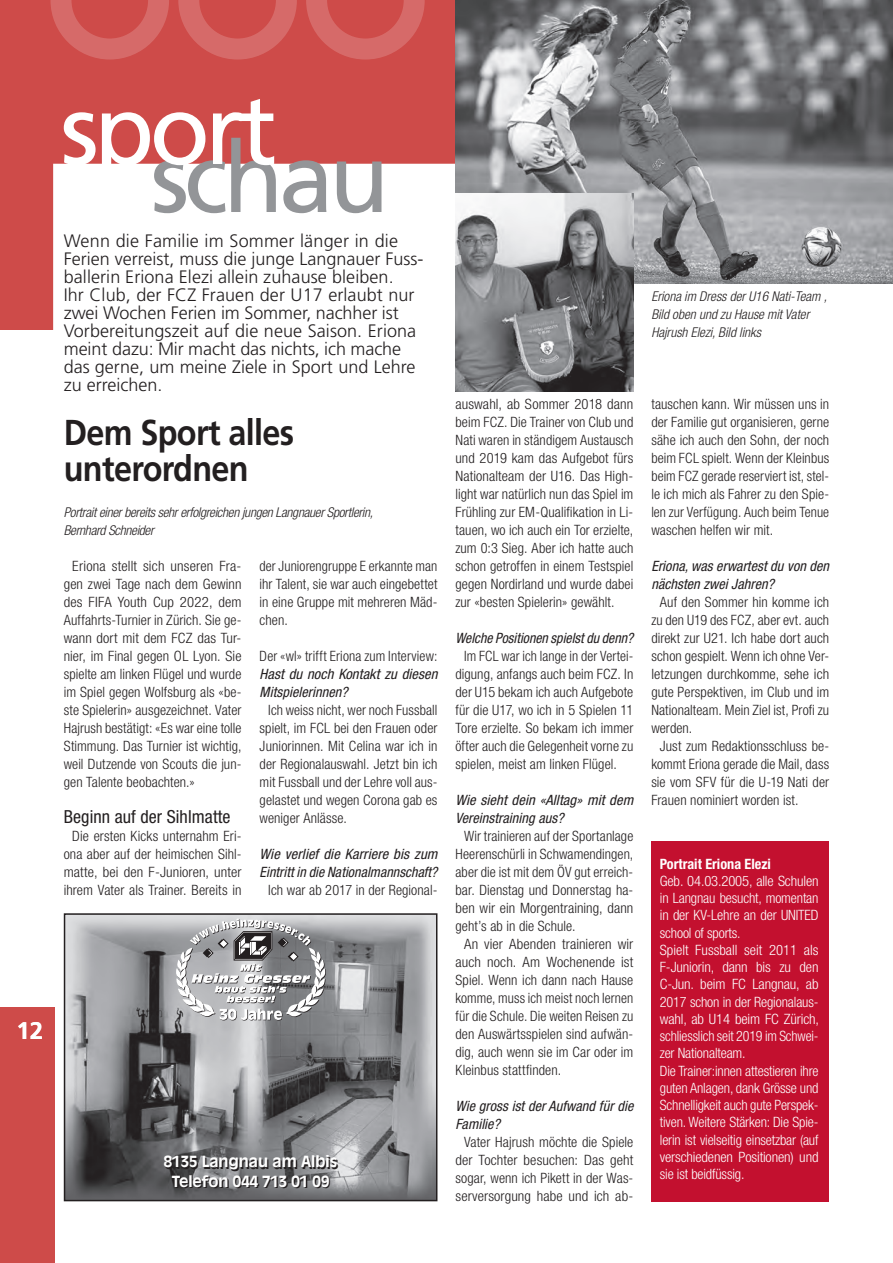
<style>
.page{position:relative;width:893px;height:1263px;background:#fff}
.page>*{position:absolute;margin:0;border:0;box-sizing:border-box;transform-origin:0 0}
.t1{font:700 36px/36px "Frutiger LT Std";letter-spacing:-.02em;color:#231f20;scale:.9 1}
.t2{font:700 24px "Frutiger LT Std";color:#fff}
.t3{font:300 18px/18px "Frutiger LT Std";color:#231f20}
.t4{font:condensed 18px "Helvetica Neue LT Std";letter-spacing:.005em;color:#231f20}
.t5{font:700 15.15px/19.6px "Antique Olive";color:#fff;text-align:center}
.t6{font:300 condensed 14.25px/18px "Helvetica Neue LT Std";letter-spacing:.005em;color:#231f20;text-align:justify}
.t7{font:300 condensed 14.25px/17.2px "Helvetica Neue LT Std";letter-spacing:-.01em;color:#fff}
.t8{font:italic condensed 14.25px/18px "Helvetica Neue LT Std";letter-spacing:.005em;color:#231f20}
.t9{font:700 condensed 14.25px "Helvetica Neue LT Std";color:#fff}
.t10{font:italic 300 condensed 13.5px/18px "Helvetica Neue LT Std";letter-spacing:-.02em;color:#231f20}
.t11{font:italic 300 condensed 13.5px/18px "Helvetica Neue LT Std";color:#231f20}
</style>
<div class="page">
<div style="left:0;top:1008px;width:54px;height:255px;background:#ce4b49"></div>
<svg style="left:0;top:0;width:893px;height:330px"></svg>
<img style="left:455px;top:0;width:438px;height:283px">
<div style="left:651px;top:841px;width:178px;height:360px;background:#c3102f"></div>
<img style="left:455px;top:193px;width:178px;height:198px">
<svg style="left:64px;top:99px;width:317px;height:114px"></svg>
<img style="left:67px;top:916px;width:367px;height:282px">
<svg style="left:176px;top:918px;width:150px;height:102px"></svg>
<div style="left:64px;top:913px;width:373px;height:288px;border:2px solid #231f20"></div>
<svg style="left:50px;top:0;width:119px;height:60px;background:#d15957"></svg>
<svg style="left:178px;top:0;width:119px;height:60px;background:#d15957"></svg>
<svg style="left:306px;top:0;width:119px;height:60px;background:#d15957"></svg>
<h2 class="t2" style="left:16px;top:1016px;width:28px">12</h2>
<p class="t3" style="left:64px;top:232px;width:361px">Wenn die Familie im Sommer länger in die Ferien verreist, muss die junge Langnauer Fuss&shy;ballerin Eriona Elezi allein zuhause bleiben.<br>Ihr Club, der FCZ Frauen der U17 erlaubt nur zwei Wochen Ferien im Sommer, nachher ist Vorbereitungszeit auf die neue Saison. Eriona meint dazu: Mir macht das nichts, ich mache das gerne, um meine Ziele in Sport und Lehre zu erreichen.</p>
<h1 class="t1" style="left:64px;top:415px;width:257px">Dem Sport alles unterordnen</h1>
<p class="t10" style="left:64px;top:504px;width:311px">Portrait einer bereits sehr erfolgreichen jungen Langnauer Sportlerin,<br>Bernhard Schneider</p>
<p class="t6" style="left:64px;top:557px;width:179px;text-indent:9px">Eriona stellt sich unseren Fra&shy;gen zwei Tage nach dem Gewinn des FIFA Youth Cup 2022, dem Auffahrts-Turnier in Zürich. Sie ge&shy;wann dort mit dem FCZ das Tur&shy;nier, im Final gegen OL Lyon. Sie spielte am linken Flügel und wurde im Spiel gegen Wolfsburg als «be&shy;ste Spielerin» ausgezeichnet. Vater Hajrush bestätigt: «Es war eine tolle Stimmung. Das Turnier ist wichtig, weil Dutzende von Scouts die jun&shy;gen Talente beobachten.»</p>
<p class="t4" style="left:64px;top:806px;width:168px">Beginn auf der Sihlmatte</p>
<p class="t6" style="left:64px;top:827px;width:179px;text-align:center">Die ersten Kicks unternahm Eri&shy;ona aber auf der heimischen Sihl&shy;matte, bei den F-Junioren, unter ihrem Vater als Trainer. Bereits in</p>
<p class="t6" style="left:260px;top:557px;width:179px">der Juniorengruppe E erkannte man ihr Talent, sie war auch eingebettet in eine Gruppe mit mehreren Mäd&shy;chen.</p>
<p class="t6" style="left:260px;top:647px;width:179px">Der «wl» trifft Eriona zum Interview:</p>
<p class="t8" style="left:260px;top:665px;width:179px">Hast du noch Kontakt zu diesen<br>Mitspielerinnen?</p>
<p class="t6" style="left:260px;top:701px;width:179px;text-indent:9px">Ich weiss nicht, wer noch Fussball spielt, im FCL bei den Frauen oder Juniorinnen. Mit Celina war ich in der Regionalauswahl. Jetzt bin ich mit Fussball und der Lehre voll aus&shy;gelastet und wegen Corona gab es weniger Anlässe.</p>
<p class="t8" style="left:260px;top:845px;width:179px">Wie verlief die Karriere bis zum<br>Eintritt in die Nationalmannschaft?</p>
<p class="t6" style="left:268px;top:881px;width:171px">Ich war ab 2017 in der Regional-</p>
<p class="t5" style="left:164px;top:1151px;width:175px">8135 Langnau am Albis<br>Telefon 044 713 01 09</p>
<p class="t6" style="left:455px;top:395px;width:179px">auswahl, ab Sommer 2018 dann beim FCZ. Die Trainer von Club und Nati waren in ständigem Austausch und 2019 kam das Aufgebot fürs Nationalteam der U16. Das High&shy;light war natürlich nun das Spiel im Frühling zur EM-Qualifikation in Li&shy;tauen, wo ich auch ein Tor erzielte, zum 0:3 Sieg. Aber ich hatte auch schon getroffen in einem Testspiel gegen Nordirland und wurde dabei zur «besten Spielerin» gewählt.</p>
<p class="t8" style="left:455px;top:629px;width:179px">Welche Positionen spielst du denn?</p>
<p class="t6" style="left:455px;top:647px;width:179px;text-indent:9px">Im FCL war ich lange in der Vertei&shy;digung, anfangs auch beim FCZ. In der U15 bekam ich auch Aufgebote für die U17, wo ich in 5 Spielen 11<br>Tore erzielte. So bekam ich immer öfter auch die Gelegenheit vorne zu spielen, meist am linken Flügel.</p>
<p class="t8" style="left:455px;top:791px;width:179px">Wie sieht dein «Alltag» mit dem<br>Vereinstraining aus?</p>
<p class="t6" style="left:464px;top:827px;width:171px">Wir trainieren auf der Sportanlage</p>
<p class="t6" style="left:455px;top:845px;width:179px">Heerenschürli in Schwamendingen,</p>
<p class="t6" style="left:455px;top:863px;width:179px">aber die ist mit dem ÖV gut erreich-</p>
<p class="t6" style="left:455px;top:881px;width:179px">bar. Dienstag und Donnerstag ha-</p>
<p class="t6" style="left:455px;top:899px;width:179px">ben wir ein Morgentraining, dann</p>
<p class="t6" style="left:455px;top:917px;width:122px">geht’s ab in die Schule.</p>
<p class="t6" style="left:464px;top:935px;width:171px">An vier Abenden trainieren wir</p>
<p class="t6" style="left:455px;top:953px;width:179px">auch noch. Am Wochenende ist</p>
<p class="t6" style="left:455px;top:971px;width:179px">Spiel. Wenn ich dann nach Hause</p>
<p class="t6" style="left:455px;top:989px;width:179px">komme, muss ich meist noch lernen</p>
<p class="t6" style="left:455px;top:1007px;width:179px">für die Schule. Die weiten Reisen zu</p>
<p class="t6" style="left:455px;top:1025px;width:179px">den Auswärtsspielen sind aufwän-</p>
<p class="t6" style="left:455px;top:1043px;width:179px">dig, auch wenn sie im Car oder im</p>
<p class="t6" style="left:455px;top:1061px;width:107px">Kleinbus stattfinden.</p>
<p class="t8" style="left:455px;top:1097px;width:179px">Wie gross ist der Aufwand für die<br>Familie?</p>
<p class="t6" style="left:455px;top:1133px;width:179px;text-align:center">Vater Hajrush möchte die Spiele der Tochter besuchen: Das geht sogar, wenn ich Pikett in der Was&shy;serversorgung habe und ich ab-</p>
<p class="t11" style="left:651px;top:288px;width:177px">Eriona im Dress der U16 Nati-Team ,<br>Bild oben und zu Hause mit Vater<br>Hajrush Elezi, Bild links</p>
<p class="t6" style="left:651px;top:395px;width:179px">tauschen kann. Wir müssen uns in der Familie gut organisieren, gerne sähe ich auch den Sohn, der noch beim FCL spielt. Wenn der Kleinbus beim FCZ gerade reserviert ist, stel&shy;le ich mich als Fahrer zu den Spie&shy;len zur Verfügung. Auch beim Tenue waschen helfen wir mit.</p>
<p class="t8" style="left:651px;top:557px;width:179px">Eriona, was erwartest du von den nächsten zwei Jahren?</p>
<p class="t6" style="left:660px;top:593px;width:171px">Auf den Sommer hin komme ich</p>
<p class="t6" style="left:651px;top:611px;width:179px">zu den U19 des FCZ, aber evt. auch</p>
<p class="t6" style="left:651px;top:629px;width:179px">direkt zur U21. Ich habe dort auch</p>
<p class="t6" style="left:651px;top:647px;width:179px">schon gespielt. Wenn ich ohne Ver-</p>
<p class="t6" style="left:651px;top:665px;width:179px">letzungen durchkomme, sehe ich</p>
<p class="t6" style="left:651px;top:683px;width:179px">gute Perspektiven, im Club und im</p>
<p class="t6" style="left:651px;top:701px;width:179px">Nationalteam. Mein Ziel ist, Profi zu</p>
<p class="t6" style="left:651px;top:719px;width:43px">werden.</p>
<p class="t6" style="left:660px;top:737px;width:171px">Just zum Redaktionsschluss be-</p>
<p class="t6" style="left:651px;top:755px;width:179px">kommt Eriona gerade die Mail, dass</p>
<p class="t6" style="left:651px;top:773px;width:179px">sie vom SFV für die U-19 Nati der</p>
<p class="t6" style="left:651px;top:791px;width:149px">Frauen nominiert worden ist.</p>
<p class="t9" style="left:660px;top:855px;width:113px">Portrait Eriona Elezi</p>
<p class="t7" style="left:660px;top:872px;width:161px">Geb. 04.03.2005, alle Schulen in Langnau besucht, momentan in der KV-Lehre an der UNITED school of sports.<br>Spielt Fussball seit 2011 als<br>F-Juniorin, dann bis zu den<br>C-Jun. beim FC Langnau, ab<br>2017 schon in der Regionalaus&shy;wahl, ab U14 beim FC Zürich, schliesslich seit 2019 im Schwei&shy;zer Nationalteam.<br>Die Trainer:innen attestieren ihre guten Anlagen, dank Grösse und<br>Schnelligkeit auch gute Perspek&shy;tiven. Weitere Stärken: Die Spie&shy;lerin ist vielseitig einsetzbar (auf verschiedenen Positionen) und sie ist beidfüssig.</p>
</div>
